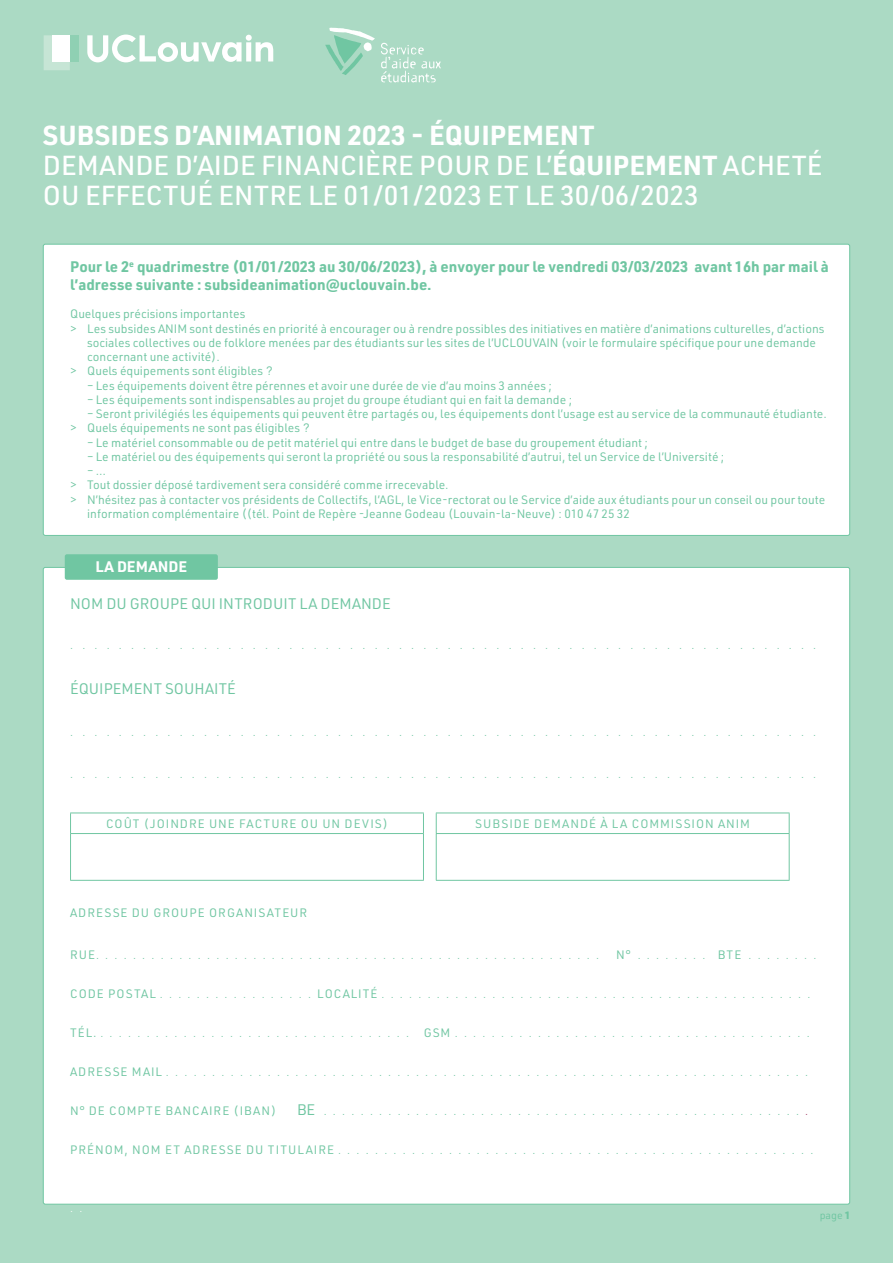
<style>
.page{position:relative;width:893px;height:1263px;background:#abdac4}
.page>*{position:absolute;margin:0;border:0;box-sizing:border-box;transform-origin:0 0}
.t1{font:500 27px/30px "URWDIN";color:#fff}
.t2{font:700 15px/18px "URWDIN";color:#70c6a2}
.t3{font:15px "URWDIN";color:#70c6a2}
.t4{font:700 15px "URWDIN";color:#fff}
.t5{font:12px/14.2px "URWDIN";color:#70c6a2}
.t6{font:12px "URWDIN";letter-spacing:.08em;color:#70c6a2}
.t7{font:10.5px "URWDIN";color:#70c6a2}
.t8{font:10.5px "URWDIN";color:#fff}
.s1{font-weight:700}
.s2{font-size:12px}
.s3{font-size:15px}
.s4{color:#a5426a}
.s5{font-weight:900}
</style>
<div class="page">
<div style="left:43px;top:244px;width:807px;height:291px;background:#fff;border-radius:2px"></div>
<div style="left:43px;top:567px;width:807px;height:637px;background:#fff;border-radius:2px"></div>
<svg style="left:70px;top:813px;width:1px;height:20px"></svg>
<svg style="left:423px;top:813px;width:14px;height:21px"></svg>
<svg style="left:789px;top:813px;width:1px;height:20px"></svg>
<hr style="left:70px;top:834px;width:1px;height:46px;background:#70c6a2">
<hr style="left:70px;top:833px;width:354px;height:1px;background:#70c6a2">
<hr style="left:70px;top:880px;width:354px;height:1px;background:#70c6a2">
<hr style="left:423px;top:834px;width:1px;height:46px;background:#70c6a2">
<hr style="left:436px;top:834px;width:1px;height:46px;background:#70c6a2">
<hr style="left:436px;top:833px;width:353px;height:1px;background:#70c6a2">
<hr style="left:789px;top:834px;width:1px;height:46px;background:#70c6a2">
<hr style="left:436px;top:880px;width:353px;height:1px;background:#70c6a2">
<hr style="left:70px;top:812px;width:354px;height:1px;background:#70c6a2">
<hr style="left:436px;top:812px;width:353px;height:1px;background:#70c6a2">
<div style="left:65px;top:554px;width:153px;height:26px;background:#70c6a2;border-radius:2px"></div>
<svg style="left:325px;top:28px;width:50px;height:47px"></svg>
<svg style="left:381px;top:43px;width:60px;height:39px"></svg>
<div style="left:70px;top:35px;width:9px;height:27px;background:#8fd0b3"></div>
<svg style="left:44px;top:35px;width:26px;height:35px"></svg>
<div style="left:52px;top:35px;width:18px;height:27px;background:#fff"></div>
<svg style="left:87px;top:35px;width:186px;height:27px"></svg>
<h1 class="t1" style="left:43px;top:120px;width:781px"><span class="s1">SUBSIDES D’ANIMATION 2023 - ÉQUIPEMENT<br></span>DEMANDE D’AIDE FINANCIÈRE POUR DE L’<span class="s1">ÉQUIPEMENT</span> ACHETÉ<br>OU EFFECTUÉ ENTRE LE 01/01/2023 ET LE 30/06/2023</h1>
<p class="t2" style="left:70px;top:257px;width:760px">Pour le 2<sup>e</sup> quadrimestre (01/01/2023 au 30/06/2023), à envoyer pour le vendredi 03/03/2023 avant 16h par mail à l’adresse suivante : subsideanimation@uclouvain.be.</p>
<p class="t5" style="left:70px;top:307px;width:177px">Quelques précisions importantes</p>
<p class="t5" style="left:70px;top:321px;width:756px">&gt; Les subsides ANIM sont destinés en priorité à encourager ou à rendre possibles des initiatives en matière d’animations culturelles, d’actions</p>
<p class="t5" style="left:87px;top:335px;width:730px">sociales collectives ou de folklore menées par des étudiants sur les sites de l’UCLOUVAIN (voir le formulaire spécifique pour une demande</p>
<p class="t5" style="left:87px;top:349px;width:134px">concernant une activité).</p>
<p class="t5" style="left:70px;top:364px;width:204px">&gt; Quels équipements sont éligibles ?</p>
<p class="t5" style="left:87px;top:378px;width:466px">– Les équipements doivent être pérennes et avoir une durée de vie d’au moins 3 années ;</p>
<p class="t5" style="left:87px;top:392px;width:486px">– Les équipements sont indispensables au projet du groupe étudiant qui en fait la demande ;</p>
<p class="t5" style="left:70px;top:406px;width:758px;text-indent:17px">– Seront privilégiés les équipements qui peuvent être partagés ou, les équipements dont l’usage est au service de la communauté étudiante. &gt; Quels équipements ne sont pas éligibles ?</p>
<p class="t5" style="left:87px;top:435px;width:562px">– Le matériel consommable ou de petit matériel qui entre dans le budget de base du groupement étudiant ;</p>
<p class="t5" style="left:87px;top:449px;width:639px">– Le matériel ou des équipements qui seront la propriété ou sous la responsabilité d’autrui, tel un Service de l’Université ;</p>
<p class="t5" style="left:87px;top:463px;width:20px">–…</p>
<p class="t5" style="left:70px;top:477px;width:380px">&gt; Tout dossier déposé tardivement sera considéré comme irrecevable.</p>
<p class="t5" style="left:70px;top:492px;width:757px">&gt; N’hésitez pas à contacter vos présidents de Collectifs, l’AGL, le Vice-rectorat ou le Service d’aide aux étudiants pour un conseil ou pour toute</p>
<p class="t5" style="left:87px;top:506px;width:544px">information complémentaire ((tél. Point de Repère -Jeanne Godeau (Louvain-la-Neuve) : 010 47 25 32</p>
<p class="t4" style="left:95px;top:557px;width:93px">LA DEMANDE</p>
<p class="t3" style="left:70px;top:593px;width:322px">NOM DU GROUPE QUI INTRODUIT LA DEMANDE</p>
<p class="t7" style="left:70px;top:638px;width:747px">..............................................................</p>
<p class="t3" style="left:70px;top:679px;width:167px">ÉQUIPEMENT SOUHAITÉ</p>
<p class="t7" style="left:70px;top:725px;width:747px">..............................................................</p>
<p class="t7" style="left:70px;top:767px;width:747px">..............................................................</p>
<p class="t6" style="left:106px;top:815px;width:283px">COÛT (JOINDRE UNE FACTURE OU UN DEVIS)</p>
<p class="t6" style="left:475px;top:815px;width:276px">SUBSIDE DEMANDÉ À LA COMMISSION ANIM</p>
<p class="t6" style="left:70px;top:904px;width:239px">ADRESSE DU GROUPE ORGANISATEUR</p>
<p class="t7" style="left:70px;top:948px;width:530px"><span class="s2">RUE</span>.......................................................</p>
<p class="t7" style="left:616px;top:948px;width:202px"><span class="s2">N°</span>........ <span class="s2">BTE</span>........</p>
<p class="t7" style="left:70px;top:987px;width:742px"><span class="s2">CODE POSTAL</span>.................<span class="s2">LOCALITÉ</span>...............................................</p>
<p class="t7" style="left:70px;top:1026px;width:741px"><span class="s2">TÉL.</span>.................................. <span class="s2">GSM</span> .......................................</p>
<p class="t7" style="left:70px;top:1065px;width:739px"><span class="s2">ADRESSE MAIL</span>......................................................................</p>
<p class="t6" style="left:70px;top:1102px;width:208px">N° DE COMPTE BANCAIRE (IBAN)</p>
<p class="t7" style="left:297px;top:1104px;width:513px"><span class="s3">BE</span> ....................................................<span class="s4">.</span></p>
<p class="t7" style="left:70px;top:1143px;width:745px"><span class="s2">PRÉNOM, NOM ET ADRESSE DU TITULAIRE</span>....................................................</p>
<p class="t8" style="left:70px;top:1201px;width:14px">. .</p>
<p class="t7" style="left:820px;top:1208px;width:32px">page <span class="s5">1</span></p>
</div>
